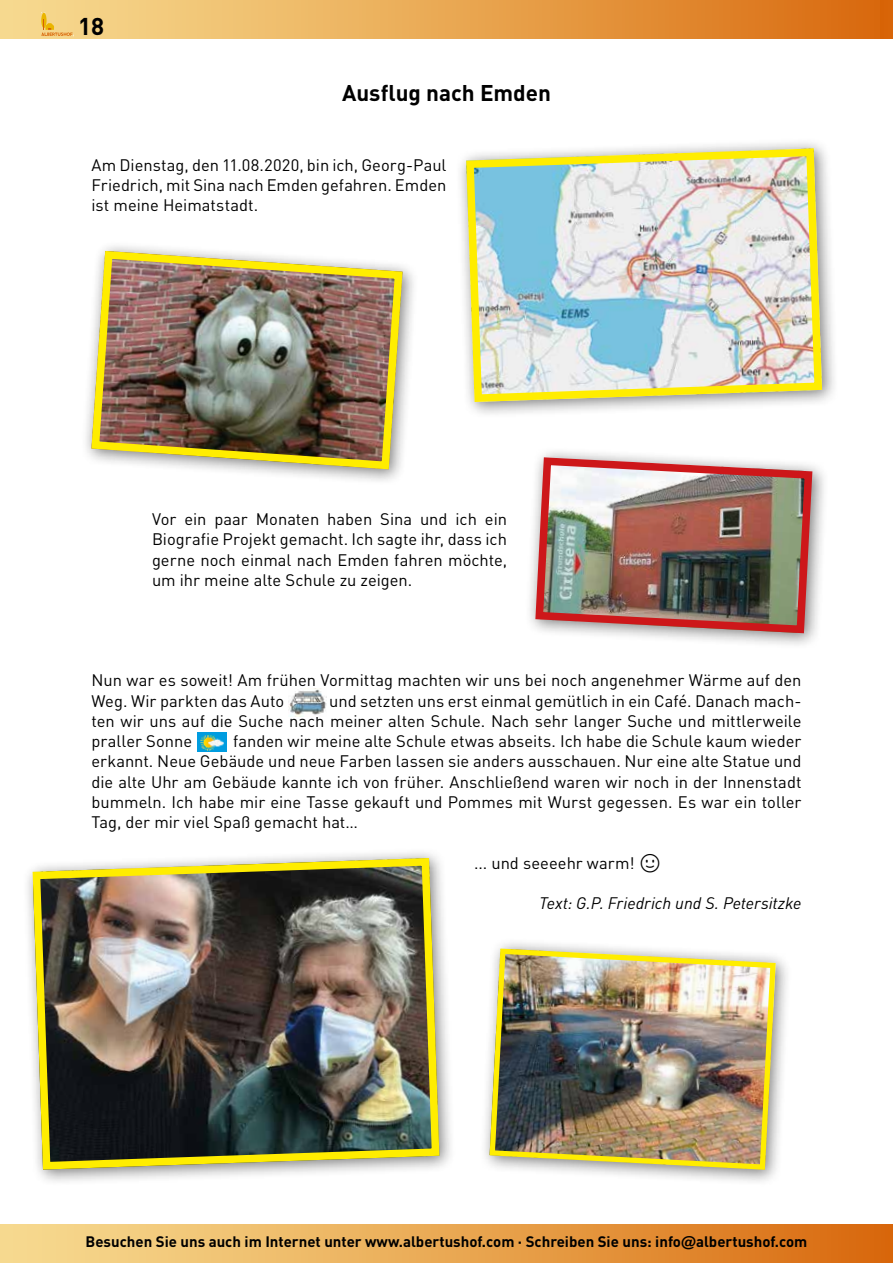
<style>
.page{position:relative;width:893px;height:1263px;background:#fff}
.page>*{position:absolute;margin:0;border:0;box-sizing:border-box;transform-origin:0 0}
.t1{font:700 24px "DIN Pro";color:#000}
.t2{font:700 22.5px "DIN Pro";color:#000}
.t3{font:16.5px/20.2px "DIN Pro";color:#000;text-align:justify}
.t4{font:italic 16.5px "DIN Pro";color:#000}
.t5{font:700 15px "DIN Pro";color:#000}
.s1{font-family:"Futura BT"}
</style>
<div class="page">
<div style="left:0;top:1225px;width:893px;height:38px;background:linear-gradient(to right,#f8e196,#d96b0e)"></div>
<div style="left:0;top:0;width:893px;height:38px;background:linear-gradient(to right,#f8e196,#d96b0e)"></div>
<svg style="left:41px;top:13px;width:32px;height:23px"></svg>
<div style="left:880px;top:0;width:13px;height:38px;background:#d86407"></div>
<div style="left:455px;top:138px;width:384px;height:281px;background:#000;opacity:.5"></div>
<img style="left:462px;top:145px;width:364px;height:261px">
<div style="left:81px;top:240px;width:338px;height:246px;background:#000;opacity:.5"></div>
<img style="left:87px;top:247px;width:320px;height:226px">
<div style="left:22px;top:847px;width:435px;height:339px;background:#000;opacity:.5"></div>
<img style="left:29px;top:854px;width:414px;height:319px">
<div style="left:479px;top:938px;width:313px;height:249px;background:#000;opacity:.5"></div>
<img style="left:487px;top:946px;width:291px;height:226px">
<div style="left:525px;top:446px;width:304px;height:204px;background:#000;opacity:.5"></div>
<img style="left:531px;top:453px;width:285px;height:184px">
<img style="left:288px;top:689px;width:38px;height:27px">
<img style="left:198px;top:732px;width:28px;height:19px">
<svg style="left:95px;top:14px;width:8px;height:8px"></svg>
<h1 class="t1" style="left:78px;top:6px;width:28px">18</h1>
<h2 class="t2" style="left:342px;top:74px;width:210px">Ausflug nach Emden</h2>
<p class="t3" style="left:91px;top:153px;width:357px">Am Dienstag, den 11.08.2020, bin ich, Georg-Paul Friedrich, mit Sina nach Emden gefahren. Emden ist meine Heimatstadt.</p>
<p class="t3" style="left:152px;top:507px;width:357px">Vor ein paar Monaten haben Sina und ich ein Biografie Projekt gemacht. Ich sagte ihr, dass ich gerne noch einmal nach Emden fahren möchte, um ihr meine alte Schule zu zeigen.</p>
<p class="t3" style="left:91px;top:669px;width:712px">Nun war es soweit! Am frühen Vormittag machten wir uns bei noch angenehmer Wärme auf den<br>Weg. Wir parkten das Auto</p>
<p class="t3" style="left:91px;top:689px;width:712px;text-indent:238px">und setzten uns erst einmal gemütlich in ein Café. Danach mach&shy;ten wir uns auf die Suche nach meiner alten Schule. Nach sehr langer Suche und mittlerweile praller Sonne</p>
<p class="t3" style="left:91px;top:729px;width:712px;text-indent:142px">fanden wir meine alte Schule etwas abseits. Ich habe die Schule kaum wieder erkannt. Neue Gebäude und neue Farben lassen sie anders ausschauen. Nur eine alte Statue und die alte Uhr am Gebäude kannte ich von früher. Anschließend waren wir noch in der Innenstadt bummeln. Ich habe mir eine Tasse gekauft und Pommes mit Wurst gegessen. Es war ein toller Tag, der mir viel Spaß gemacht hat…</p>
<p class="t3" style="left:474px;top:851px;width:162px">... und seeeehr warm!</p>
<p class="t4" style="left:539px;top:890px;width:264px">Text: G.P. Friedrich und S. Petersitzke</p>
<p class="t5" style="left:86px;top:1229px;width:723px">Besuchen Sie uns auch im Internet unter www.albertushof.com · Schreiben Sie uns: info<span class="s1">@</span>albertushof.com</p>
</div>
